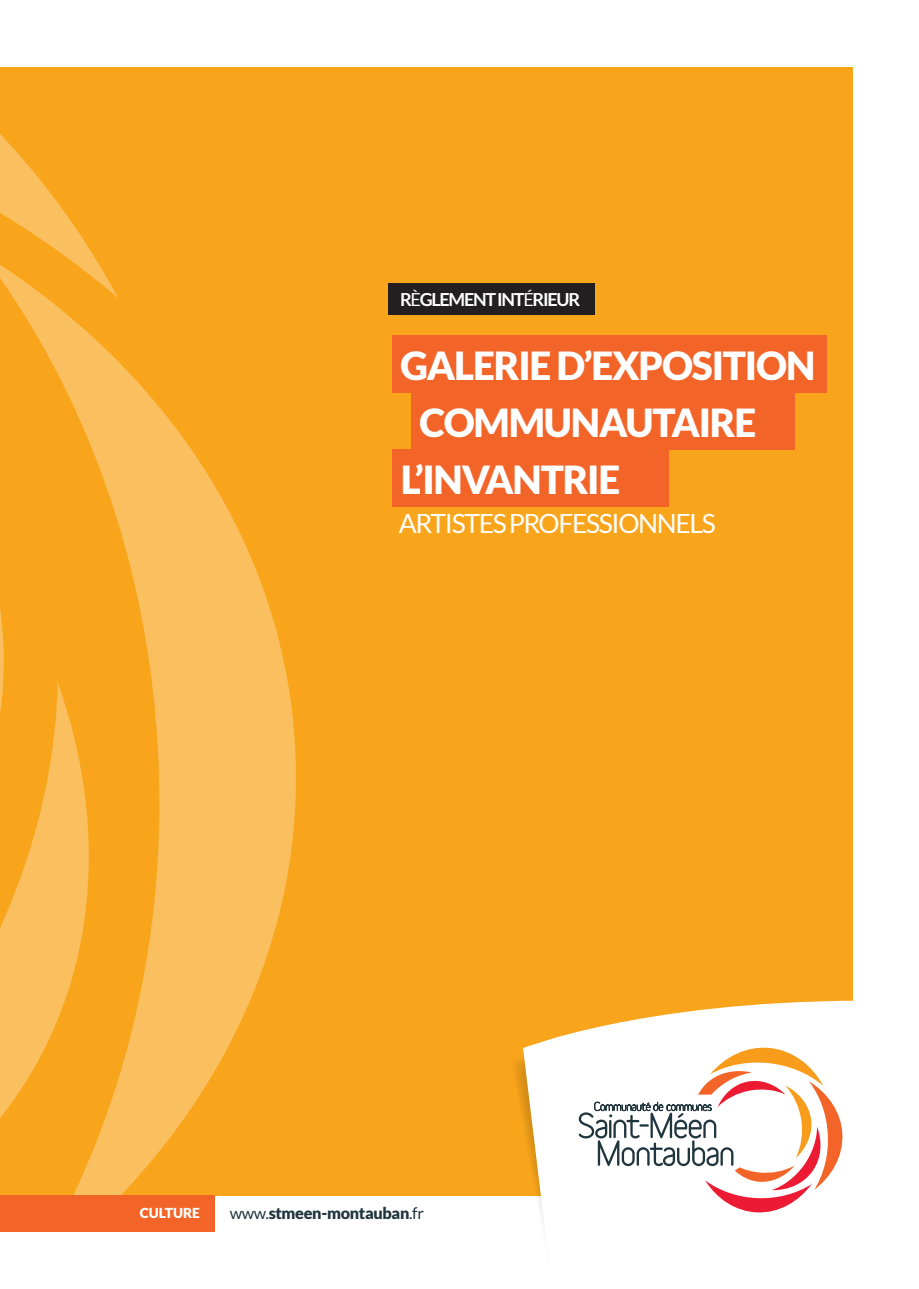
<style>
.page{position:relative;width:919px;height:1289px;background:#fff}
.page>*{position:absolute;margin:0;border:0;box-sizing:border-box;transform-origin:0 0}
.t1{font:900 38.7px "Lato";letter-spacing:-.03em;color:#fff}
.t2{font:26.4px "Lato";letter-spacing:-.05em;color:#fff}
.t3{font:700 18px "Lato";letter-spacing:-.07em;color:#fff}
.t4{font:900 16.2px "Lato";letter-spacing:-.02em;color:#21353f}
.t5{font:900 13.8px "Lato";color:#fff}
.s1{font-weight:400}
</style>
<div class="page">
<div style="left:0;top:67px;width:852px;height:1128px;background:#f9a51b"></div>
<svg style="left:0;top:134px;width:92px;height:119px"></svg>
<svg style="left:0;top:253px;width:301px;height:979px"></svg>
<svg style="left:0;top:1183px;width:5px;height:49px"></svg>
<div style="left:0;top:1195px;width:215px;height:36px;background:#f26428"></div>
<svg style="left:526px;top:1000px;width:327px;height:195px;fill:#fff"></svg>
<svg style="left:510px;top:1047px;width:332px;height:176px"></svg>
<div style="left:411px;top:393px;width:383px;height:56px;background:#f26428"></div>
<div style="left:392px;top:449px;width:276px;height:57px;background:#f26428"></div>
<div style="left:388px;top:283px;width:206px;height:31px;background:#231f20"></div>
<div style="left:392px;top:336px;width:434px;height:57px;background:#f26428"></div>
<p class="t3" style="left:400px;top:289px;width:182px">R<span class="s1">È</span>GLEMENT INT<span class="s1">É</span>RIEUR</p>
<p class="t1" style="left:400px;top:343px;width:416px">GALERIE D’EXPOSITION</p>
<p class="t1" style="left:419px;top:400px;width:338px">COMMUNAUTAIRE</p>
<p class="t1" style="left:401px;top:457px;width:221px">L’INVANTRIE</p>
<p class="t2" style="left:399px;top:509px;width:318px">ARTISTES PROFESSIONNELS</p>
<p class="t5" style="left:140px;top:1205px;width:62px">CULTURE</p>
<p class="t4" style="left:230px;top:1203px;width:196px"><span class="s1">www.</span>stmeen-montauban<span class="s1">.fr</span></p>
</div>
